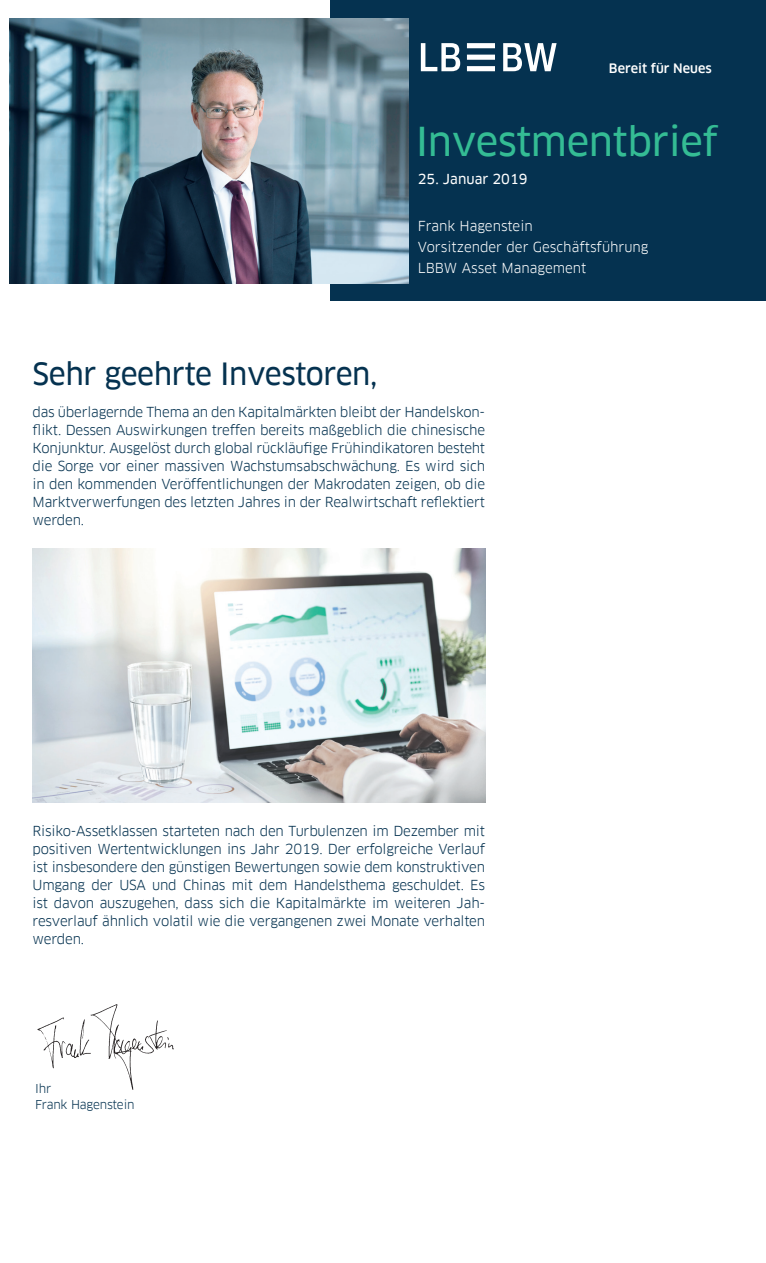
<style>
.page{position:relative;width:766px;height:1263px;background:#fff}
.page>*{position:absolute;margin:0;border:0;box-sizing:border-box;transform-origin:0 0}
.t1{font:39px "Clanfor LBBW News";letter-spacing:-.01em;color:#34bc94}
.t2{font:30px "Clanfor LBBW News";letter-spacing:-.015em;color:#053250}
.t3{font:13.5px/18px "Clanfor LBBW";letter-spacing:-.015em;color:#053250;text-align:justify}
.t4{font:13.5px/21px "Clanfor LBBW";color:#fff}
.t5{font:13.5px "Clanfor LBBW News";color:#fff}
.t6{font:500 12.75px "Clanfor LBBW";color:#fff}
.t7{font:12px/16.5px "Clanfor LBBW";letter-spacing:-.015em;color:#053250}
</style>
<div class="page">
<img style="left:37px;top:1004px;width:137px;height:86px">
<div style="left:331px;top:0;width:434px;height:301px;background:#053250"></div>
<svg style="left:421px;top:43px;width:135px;height:28px"></svg>
<img style="left:9px;top:18px;width:399px;height:265px">
<img style="left:33px;top:549px;width:452px;height:254px">
<p class="t6" style="left:608px;top:60px;width:104px">Bereit für Neues</p>
<h2 class="t2" style="left:33px;top:356px;width:346px">Sehr geehrte Investoren,</h2>
<h1 class="t1" style="left:415px;top:119px;width:304px">Investmentbrief</h1>
<p class="t5" style="left:418px;top:171px;width:111px">25. Januar 2019</p>
<p class="t4" style="left:418px;top:216px;width:232px">Frank Hagenstein<br>Vorsitzender der Geschäftsführung<br>LBBW Asset Management</p>
<p class="t3" style="left:33px;top:403px;width:454px">das überlagernde Thema an den Kapitalmärkten bleibt der Handelskon&shy;flikt. Dessen Auswirkungen treffen bereits maßgeblich die chinesische Konjunktur. Ausgelöst durch global rückläufige Frühindikatoren besteht die Sorge vor einer massiven Wachstumsabschwächung. Es wird sich in den kommenden Veröffentlichungen der Makrodaten zeigen, ob die Marktverwerfungen des letzten Jahres in der Realwirtschaft reflektiert werden.</p>
<p class="t3" style="left:33px;top:822px;width:454px">Risiko-Assetklassen starteten nach den Turbulenzen im Dezember mit positiven Wertentwicklungen ins Jahr 2019. Der erfolgreiche Verlauf ist insbesondere den günstigen Bewertungen sowie dem konstruktiven Umgang der USA und Chinas mit dem Handelsthema geschuldet. Es ist davon auszugehen, dass sich die Kapitalmärkte im weiteren Jah&shy;resverlauf ähnlich volatil wie die vergangenen zwei Monate verhalten werden.</p>
<p class="t7" style="left:35px;top:1080px;width:101px">Ihr<br>Frank Hagenstein</p>
</div>
